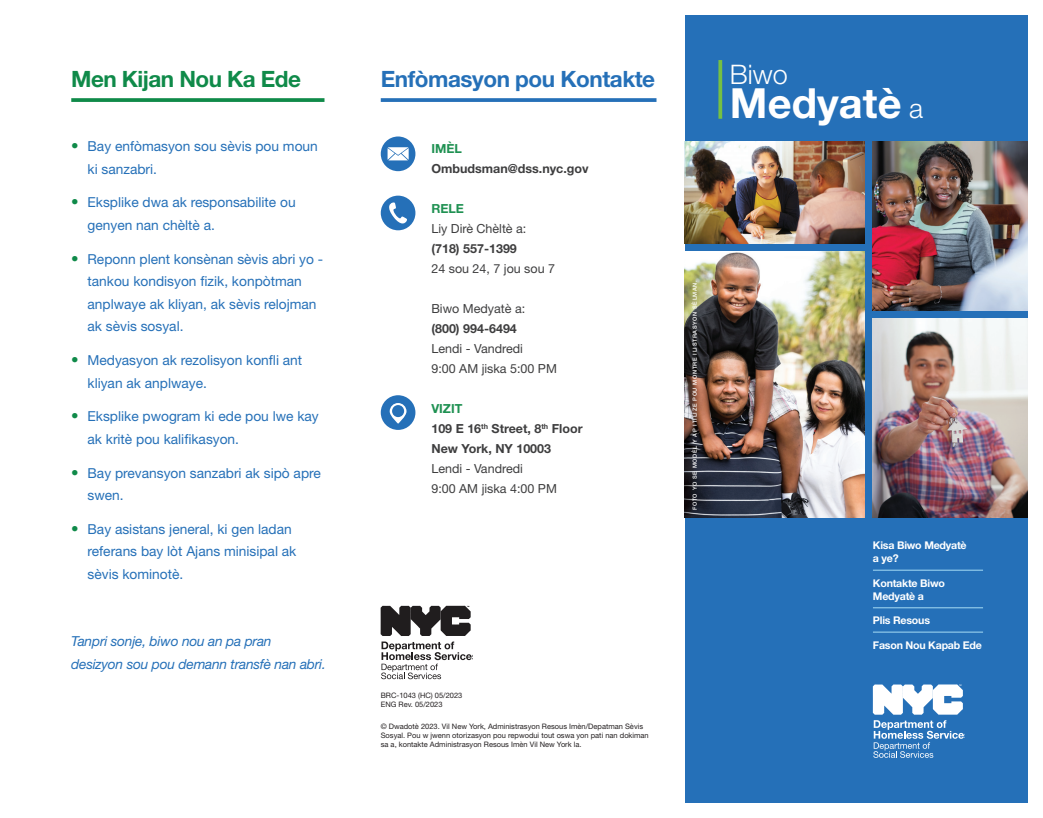
<style>
.page{position:relative;width:1043px;height:818px;background:#fff}
.page>*{position:absolute;margin:0;border:0;box-sizing:border-box;transform-origin:0 0}
.t1{font:700 41.62px "Helvetica Neue LT Std";letter-spacing:.005em;color:#fff}
.t2{font:300 26.88px "Helvetica Neue LT Std";color:#fff}
.t3{font:700 22.5px "Helvetica Neue LT Std";letter-spacing:-.02em;color:#2570b8}
.t4{font:700 22.5px "Helvetica Neue LT Std";letter-spacing:-.025em;color:#0f8a49}
.t5{font:13.75px/22.5px "Helvetica Neue LT Std";color:#2570b8}
.t6{font:italic 13.75px/22.5px "Helvetica Neue LT Std";letter-spacing:-.015em;color:#2570b8}
.t7{font:12.5px/20px "Helvetica Neue LT Std";color:#3e3e3f}
.t8{font:700 12.5px/20px "Helvetica Neue LT Std";color:#3e3e3f}
.t9{font:700 12.5px "Helvetica Neue LT Std";color:#1f9152}
.t10{font:700 10.62px/13.1px "Helvetica Neue LT Std";letter-spacing:-.02em;color:#fff}
.t11{font:7.5px/9px "Helvetica Neue LT Std";color:#231f20}
.t12{font:500 5.62px "Helvetica Neue LT Std";letter-spacing:.11em;color:#fff}
.s1{font-size:15px;color:#0f8a49}
.s2{color:#1f9152}
.s3{font-weight:300;font-size:26.88px}
</style>
<div class="page">
<div style="left:684px;top:15px;width:344px;height:787px;background:#2570b8"></div>
<img style="left:684px;top:142px;width:181px;height:101px">
<img style="left:684px;top:252px;width:181px;height:266px">
<img style="left:873px;top:142px;width:155px;height:168px">
<img style="left:873px;top:318px;width:155px;height:200px">
<svg style="left:71px;top:98px;width:253px;height:4px"></svg>
<hr style="left:873px;top:569px;width:110px;height:2px;background:#8cc6e9">
<hr style="left:873px;top:607px;width:110px;height:1px;background:#8cc6e9">
<hr style="left:873px;top:631px;width:110px;height:1px;background:#8cc6e9">
<svg style="left:718px;top:60px;width:4px;height:59px"></svg>
<svg style="left:873px;top:684px;width:90px;height:30px"></svg>
<svg style="left:873px;top:720px;width:91px;height:37px"></svg>
<svg style="left:380px;top:605px;width:92px;height:74px"></svg>
<div style="left:381px;top:196px;width:34px;height:34px;background:#2570b8;border-radius:50%"></div>
<svg style="left:389px;top:202px;width:18px;height:21px"></svg>
<div style="left:381px;top:136px;width:34px;height:35px;background:#2570b8;border-radius:50%"></div>
<svg style="left:387px;top:147px;width:22px;height:13px"></svg>
<div style="left:381px;top:395px;width:34px;height:35px;background:#2570b8;border-radius:50%"></div>
<svg style="left:390px;top:403px;width:16px;height:20px"></svg>
<svg style="left:381px;top:98px;width:275px;height:4px"></svg>
<h3 class="t4" style="left:71px;top:65px;width:231px">Men Kijan Nou Ka Ede</h3>
<p class="t5" style="left:87px;top:135px;width:232px;text-indent:-16px"><span class="s1">•</span> Bay enfòmasyon sou sèvis pou moun ki sanzabri.</p>
<p class="t5" style="left:88px;top:191px;width:210px;text-indent:-16px"><span class="s1">•</span> Eksplike dwa ak responsabilite ou genyen nan chèltè a.</p>
<p class="t5" style="left:88px;top:247px;width:237px;text-indent:-16px"><span class="s1">•</span> Reponn plent konsènan sèvis abri yo - tankou kondisyon fizik, konpòtman anplwaye ak kliyan, ak sèvis relojman ak sèvis sosyal.</p>
<p class="t5" style="left:88px;top:348px;width:216px;text-indent:-16px"><span class="s1">•</span> Medyasyon ak rezolisyon konfli ant kliyan ak anplwaye.</p>
<p class="t5" style="left:88px;top:405px;width:233px;text-indent:-16px"><span class="s1">•</span> Eksplike pwogram ki ede pou lwe kay ak kritè pou kalifikasyon.</p>
<p class="t5" style="left:88px;top:461px;width:235px;text-indent:-16px"><span class="s1">•</span> Bay prevansyon sanzabri ak sipò apre swen.</p>
<p class="t5" style="left:87px;top:517px;width:210px;text-indent:-16px"><span class="s1">•</span> Bay asistans jeneral, ki gen ladan referans bay lòt Ajans minisipal ak sèvis kominotè.</p>
<p class="t6" style="left:71px;top:630px;width:256px">Tanpri sonje, biwo nou an pa pran desizyon sou pou demann transfè nan abri.</p>
<h3 class="t3" style="left:381px;top:65px;width:276px">Enfòmasyon pou Kontakte</h3>
<p class="t9" style="left:431px;top:140px;width:32px">IMÈL</p>
<p class="t8" style="left:431px;top:158px;width:159px">Ombudsman@dss.nyc.gov</p>
<p class="t9" style="left:431px;top:200px;width:34px">RELE</p>
<p class="t7" style="left:431px;top:218px;width:96px">Liy Dirè Chèltè a:</p>
<p class="t8" style="left:431px;top:238px;width:87px">(718) 557-1399</p>
<p class="t7" style="left:431px;top:258px;width:125px">24 sou 24, 7 jou sou 7</p>
<p class="t7" style="left:431px;top:298px;width:95px">Biwo Medyatè a:</p>
<p class="t8" style="left:431px;top:318px;width:87px">(800) 994-6494</p>
<p class="t7" style="left:431px;top:338px;width:127px">Lendi - Vandredi<br>9:00 AM jiska 5:00 PM</p>
<p class="t8" style="left:431px;top:398px;width:153px"><span class="s2">VIZIT<br></span>109 E 16<sup>th</sup> Street, 8<sup>th</sup> Floor<br>New York, NY 10003</p>
<p class="t7" style="left:431px;top:458px;width:127px">Lendi - Vandredi<br>9:00 AM jiska 4:00 PM</p>
<p class="t11" style="left:381px;top:691px;width:83px">BRC-1043 (HC) 05/2023<br>ENG Rev. 05/2023</p>
<p class="t11" style="left:381px;top:721px;width:269px">© Dwadotè 2023. Vil New York, Administrasyon Resous Imèn/Depatman Sèvis<br>Sosyal. Pou w jwenn otorizasyon pou repwodui tout oswa yon pati nan dokiman sa a, kontakte Administrasyon Resous Imèn Vil New York la.</p>
<h2 class="t2" style="left:730px;top:58px;width:59px">Biwo</h2>
<h1 class="t1" style="left:730px;top:77px;width:195px">Medyatè <span class="s3">a</span></h1>
<p class="t12" style="left:691px;top:510px;width:231px;rotate:-90deg">FOTO YO SE MODÈL Y AP ITILIZE POU MONTRE ILISTRASYON SÈLMAN.</p>
<p class="t10" style="left:873px;top:538px;width:95px">Kisa Biwo Medyatè a ye?</p>
<p class="t10" style="left:873px;top:576px;width:74px">Kontakte Biwo<br>Medyatè a</p>
<p class="t10" style="left:873px;top:613px;width:59px">Plis Resous</p>
<p class="t10" style="left:873px;top:638px;width:110px">Fason Nou Kapab Ede</p>
</div>
